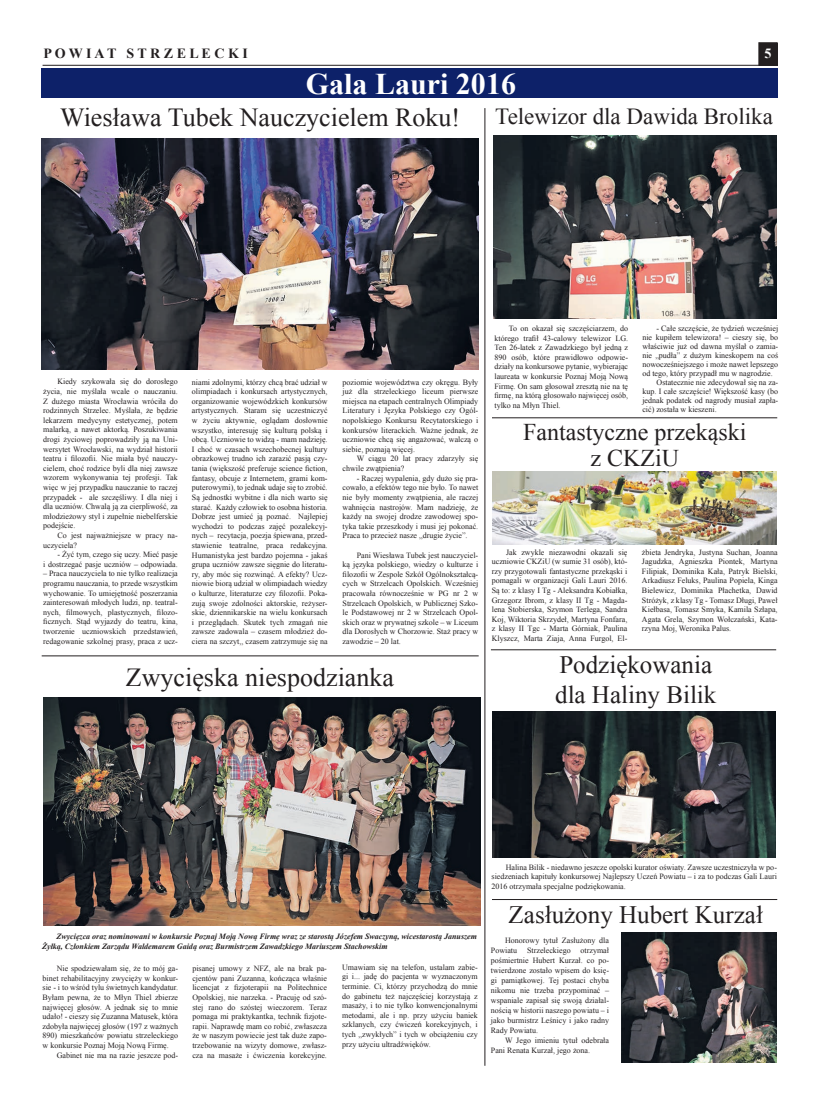
<style>
.page{position:relative;width:820px;height:1106px;background:#fff}
.page>*{position:absolute;margin:0;border:0;box-sizing:border-box;transform-origin:0 0}
.t1{font:700 30px "Times New Roman";color:#fff}
.t2{font:26px "Times New Roman";color:#231f20}
.t3{font:25px/30px "Times New Roman";color:#231f20}
.t4{font:24px/26px "Times New Roman";color:#231f20;text-align:center}
.t5{font:23px "Times New Roman";color:#231f20}
.t6{font:700 14px "Times New Roman";color:#231f20}
.t7{font:700 14px "Times New Roman";color:#fff}
.t8{font:8px/9.6px "Times New Roman";color:#231f20;text-align:justify}
.t9{font:italic 700 8px/9.6px "Times New Roman";color:#231f20}
</style>
<div class="page">
<hr style="left:43px;top:65px;width:734px;height:1px;background:#231f20">
<div style="left:758px;top:43px;width:18px;height:22px;background:#231f20"></div>
<div style="left:758px;top:42px;width:19px;height:24px;border:1px solid #231f20"></div>
<div style="left:42px;top:68px;width:736px;height:30px;background:#0d2169"></div>
<img style="left:493px;top:135px;width:283px;height:183px">
<img style="left:492px;top:712px;width:283px;height:146px">
<hr style="left:492px;top:417px;width:285px;height:1px;background:#231f20">
<hr style="left:490px;top:649px;width:285px;height:1px;background:#231f20">
<img style="left:621px;top:932px;width:154px;height:130px">
<img style="left:43px;top:697px;width:437px;height:228px">
<img style="left:42px;top:138px;width:436px;height:231px">
<hr style="left:484px;top:108px;width:1px;height:957px;background:#231f20">
<hr style="left:42px;top:655px;width:436px;height:1px;background:#231f20">
<img style="left:492px;top:471px;width:284px;height:73px">
<hr style="left:492px;top:899px;width:285px;height:1px;background:#231f20">
<h3 class="t6" style="left:43px;top:43px;width:206px">P O W I A T S T R Z E L E C K I</h3>
<h3 class="t7" style="left:764px;top:43px;width:8px">5</h3>
<h1 class="t1" style="left:306px;top:62px;width:212px">Gala Lauri 2016</h1>
<h2 class="t2" style="left:60px;top:99px;width:401px">Wiesława Tubek Nauczycielem Roku!</h2>
<h3 class="t5" style="left:495px;top:100px;width:279px">Telewizor dla Dawida Brolika</h3>
<p class="t8" style="left:43px;top:376px;width:136px;text-indent:14px">Kiedy szykowała się do dorosłego życia, nie myślała wcale o nauczaniu.<br>Z dużego miasta Wrocławia wróciła do rodzinnych Strzelec. Myślała, że będzie lekarzem medycyny estetycznej, potem malarką, a nawet aktorką. Poszukiwania drogi życiowej poprowadziły ją na Uni&shy;wersytet Wrocławski, na wydział historii teatru i filozofii. Nie miała być nauczy&shy;cielem, choć rodzice byli dla niej zawsze wzorem wykonywania tej profesji. Tak więc w jej przypadku nauczanie to raczej przypadek - ale szczęśliwy. I dla niej i dla uczniów. Chwalą ją za cierpliwość, za młodzieżowy styl i zupełnie niebelferskie podejście.</p>
<p class="t8" style="left:43px;top:530px;width:136px;text-indent:14px">Co jest najważniejsze w pracy na&shy;uczyciela?</p>
<p class="t8" style="left:43px;top:549px;width:136px;text-align:right">- Żyć tym, czego się uczy. Mieć pasje<br>i dostrzegać pasje uczniów – odpowiada.</p>
<p class="t8" style="left:43px;top:568px;width:136px">– Praca nauczyciela to nie tylko realizacja programu nauczania, to przede wszystkim wychowanie. To umiejętność poszerzania zainteresowań młodych ludzi, np. teatral&shy;nych, filmowych, plastycznych, filozo&shy;ficznych. Stąd wyjazdy do teatru, kina, tworzenie uczniowskich przedstawień, redagowanie szkolnej prasy, praca z ucz-</p>
<p class="t8" style="left:192px;top:377px;width:137px">niami zdolnymi, którzy chcą brać udział w olimpiadach i konkursach artystycznych, organizowanie wojewódzkich konkursów artystycznych. Staram się uczestniczyć w życiu aktywnie, oglądam dosłownie wszystko, interesuję się kulturą polską i obcą. Uczniowie to widzą - mam nadzieję.<br>I choć w czasach wszechobecnej kultury obrazkowej trudno ich zarazić pasją czy&shy;tania (większość preferuje science fiction, fantasy, obcuje z Internetem, grami kom&shy;puterowymi), to jednak udaje się to zrobić.<br>Są jednostki wybitne i dla nich warto się starać. Każdy człowiek to osobna historia.<br>Dobrze jest umieć ją poznać. Najlepiej wychodzi to podczas zajęć pozalekcyj&shy;nych – recytacja, poezja śpiewana, przed&shy;stawienie teatralne, praca redakcyjna.<br>Humanistyka jest bardzo pojemna - jakaś grupa uczniów zawsze sięgnie do literatu&shy;ry, aby móc się rozwinąć. A efekty? Ucz&shy;niowie biorą udział w olimpiadach wiedzy o kulturze, literaturze czy filozofii. Poka&shy;zują swoje zdolności aktorskie, reżyser&shy;skie, dziennikarskie na wielu konkursach i przeglądach. Skutek tych zmagań nie zawsze zadowala – czasem młodzież do&shy;ciera na szczyt,, czasem zatrzymuje się na</p>
<p class="t8" style="left:342px;top:377px;width:137px">poziomie województwa czy okręgu. Były już dla strzeleckiego liceum pierwsze miejsca na etapach centralnych Olimpiady Literatury i Języka Polskiego czy Ogól&shy;nopolskiego Konkursu Recytatorskiego i konkursów literackich. Ważne jednak, że uczniowie chcą się angażować, walczą o siebie, poznają więcej.</p>
<p class="t8" style="left:342px;top:454px;width:137px;text-indent:14px">W ciągu 20 lat pracy zdarzyły się chwile zwątpienia?</p>
<p class="t8" style="left:342px;top:473px;width:137px;text-indent:14px">- Raczej wypalenia, gdy dużo się pra&shy;cowało, a efektów tego nie było. To nawet nie były momenty zwątpienia, ale raczej wahnięcia nastrojów. Mam nadzieję, że każdy na swojej drodze zawodowej spo&shy;tyka takie przeszkody i musi jej pokonać.<br>Praca to przecież nasze „drugie życie”.</p>
<p class="t8" style="left:342px;top:550px;width:137px;text-indent:14px">Pani Wiesława Tubek jest nauczyciel&shy;ką języka polskiego, wiedzy o kulturze i filozofii w Zespole Szkół Ogólnokształcą&shy;cych w Strzelcach Opolskich. Wcześniej pracowała równocześnie w PG nr 2 w Strzelcach Opolskich, w Publicznej Szko&shy;le Podstawowej nr 2 w Strzelcach Opol&shy;skich oraz w prywatnej szkole – w Liceum dla Dorosłych w Chorzowie. Staż pracy w zawodzie – 20 lat.</p>
<h2 class="t2" style="left:126px;top:659px;width:269px">Zwycięska niespodzianka</h2>
<p class="t8" style="left:494px;top:323px;width:135px;text-indent:14px">To on okazał się szczęściarzem, do którego trafił 43-calowy telewizor LG.<br>Ten 26-latek z Zawadzkiego był jedną z 890 osób, które prawidłowo odpowie&shy;działy na konkursowe pytanie, wybierając laureata w konkursie Poznaj Moją Nową Firmę. On sam głosował zresztą nie na tę firmę, na którą głosowało najwięcej osób, tylko na Młyn Thiel.</p>
<p class="t8" style="left:656px;top:323px;width:123px">- Całe szczęście, że tydzień wcześniej</p>
<p class="t8" style="left:642px;top:332px;width:137px">nie kupiłem telewizora! – cieszy się, bo</p>
<p class="t8" style="left:642px;top:341px;width:137px">właściwie już od dawna myślał o zamia-</p>
<p class="t8" style="left:642px;top:350px;width:137px">nie „pudła” z dużym kineskopem na coś</p>
<p class="t8" style="left:642px;top:359px;width:137px">nowocześniejszego i może nawet lepszego</p>
<p class="t8" style="left:642px;top:368px;width:132px">od tego, który przypadł mu w nagrodzie.</p>
<p class="t8" style="left:656px;top:377px;width:123px">Ostatecznie nie zdecydował się na za-</p>
<p class="t8" style="left:642px;top:386px;width:137px">kup. I całe szczęście! Większość kasy (bo</p>
<p class="t8" style="left:642px;top:395px;width:137px">jednak podatek od nagrody musiał zapła-</p>
<p class="t8" style="left:642px;top:404px;width:76px">cić) została w kieszeni.</p>
<h3 class="t4" style="left:523px;top:418px;width:225px">Fantastyczne przekąski z CKZiU</h3>
<p class="t8" style="left:491px;top:547px;width:137px;text-indent:14px">Jak zwykle niezawodni okazali się uczniowie CKZiU (w sumie 31 osób), któ&shy;rzy przygotowali fantastyczne przekąski i pomagali w organizacji Gali Lauri 2016.<br>Są to: z klasy I Tg - Aleksandra Kobiałka, Grzegorz Ibrom, z klasy II Tg - Magda&shy;lena Stobierska, Szymon Terlega, Sandra Koj, Wiktoria Skrzydeł, Martyna Fonfara, z klasy II Tgc - Marta Górniak, Paulina Klyszcz, Marta Ziaja, Anna Furgol, El-</p>
<p class="t8" style="left:641px;top:547px;width:137px">żbieta Jendryka, Justyna Suchan, Joanna Jagudzka, Agnieszka Piontek, Martyna Filipiak, Dominika Kała, Patryk Bielski, Arkadiusz Feluks, Paulina Popiela, Kinga Bielewicz, Dominika Płachetka, Dawid Stróżyk, z klasy Tg - Tomasz Długi, Paweł Kiełbasa, Tomasz Smyka, Kamila Szłapa, Agata Grela, Szymon Wołczański, Kata&shy;rzyna Moj, Weronika Palus.</p>
<h3 class="t3" style="left:555px;top:649px;width:163px">Podziękowania dla Haliny Bilik</h3>
<p class="t9" style="left:42px;top:931px;width:436px;text-indent:14px">Zwycięzca oraz nominowani w konkursie Poznaj Moją Nową Firmę wraz ze starostą Józefem Swaczyną, wicestarostą Januszem<br>Żyłką, Członkiem Zarządu Waldemarem Gaidą oraz Burmistrzem Zawadzkiego Mariuszem Stachowskim</p>
<p class="t8" style="left:43px;top:963px;width:137px;text-indent:14px">Nie spodziewałam się, że to mój ga&shy;binet rehabilitacyjny zwycięży w konkur&shy;sie - i to wśród tylu świetnych kandydatur.<br>Byłam pewna, że to Młyn Thiel zbierze najwięcej głosów. A jednak się to mnie udało! - cieszy się Zuzanna Matusek, która zdobyła najwięcej głosów (197 z ważnych 890) mieszkańców powiatu strzeleckiego w konkursie Poznaj Moją Nową Firmę.</p>
<p class="t8" style="left:57px;top:1049px;width:123px">Gabinet nie ma na razie jeszcze pod-</p>
<p class="t8" style="left:192px;top:963px;width:136px">pisanej umowy z NFZ, ale na brak pa&shy;cjentów pani Zuzanna, kończąca właśnie licencjat z fizjoterapii na Politechnice Opolskiej, nie narzeka. - Pracuję od szó&shy;stej rano do szóstej wieczorem. Teraz pomaga mi praktykantka, technik fizjote&shy;rapii. Naprawdę mam co robić, zwłaszcza że w naszym powiecie jest tak duże zapo&shy;trzebowanie na wizyty domowe, zwłasz&shy;cza na masaże i ćwiczenia korekcyjne.</p>
<p class="t8" style="left:342px;top:962px;width:137px">Umawiam się na telefon, ustalam zabie&shy;gi i... jadę do pacjenta w wyznaczonym terminie. Ci, którzy przychodzą do mnie do gabinetu też najczęściej korzystają z masaży, i to nie tylko konwencjonalnymi metodami, ale i np. przy użyciu baniek szklanych, czy ćwiczeń korekcyjnych, i tych „zwykłych” i tych w obciążeniu czy przy użyciu ultradźwięków.</p>
<p class="t8" style="left:491px;top:862px;width:287px;text-indent:14px">Halina Bilik - niedawno jeszcze opolski kurator oświaty. Zawsze uczestniczyła w po&shy;siedzeniach kapituły konkursowej Najlepszy Uczeń Powiatu – i za to podczas Gali Lauri 2016 otrzymała specjalne podziękowania.</p>
<h3 class="t3" style="left:508px;top:899px;width:256px">Zasłużony Hubert Kurzał</h3>
<p class="t8" style="left:490px;top:935px;width:120px;line-height:10px;text-indent:14px">Honorowy tytuł Zasłużony dla Powiatu Strzeleckiego otrzymał pośmiertnie Hubert Kurzał. co po&shy;twierdzone zostało wpisem do księ&shy;gi pamiątkowej. Tej postaci chyba nikomu nie trzeba przypominać – wspaniale zapisał się swoją działal&shy;nością w historii naszego powiatu – i jako burmistrz Leśnicy i jako radny Rady Powiatu.</p>
<p class="t8" style="left:490px;top:1035px;width:120px;line-height:10px;text-indent:14px">W Jego imieniu tytuł odebrała<br>Pani Renata Kurzał, jego żona.</p>
</div>
